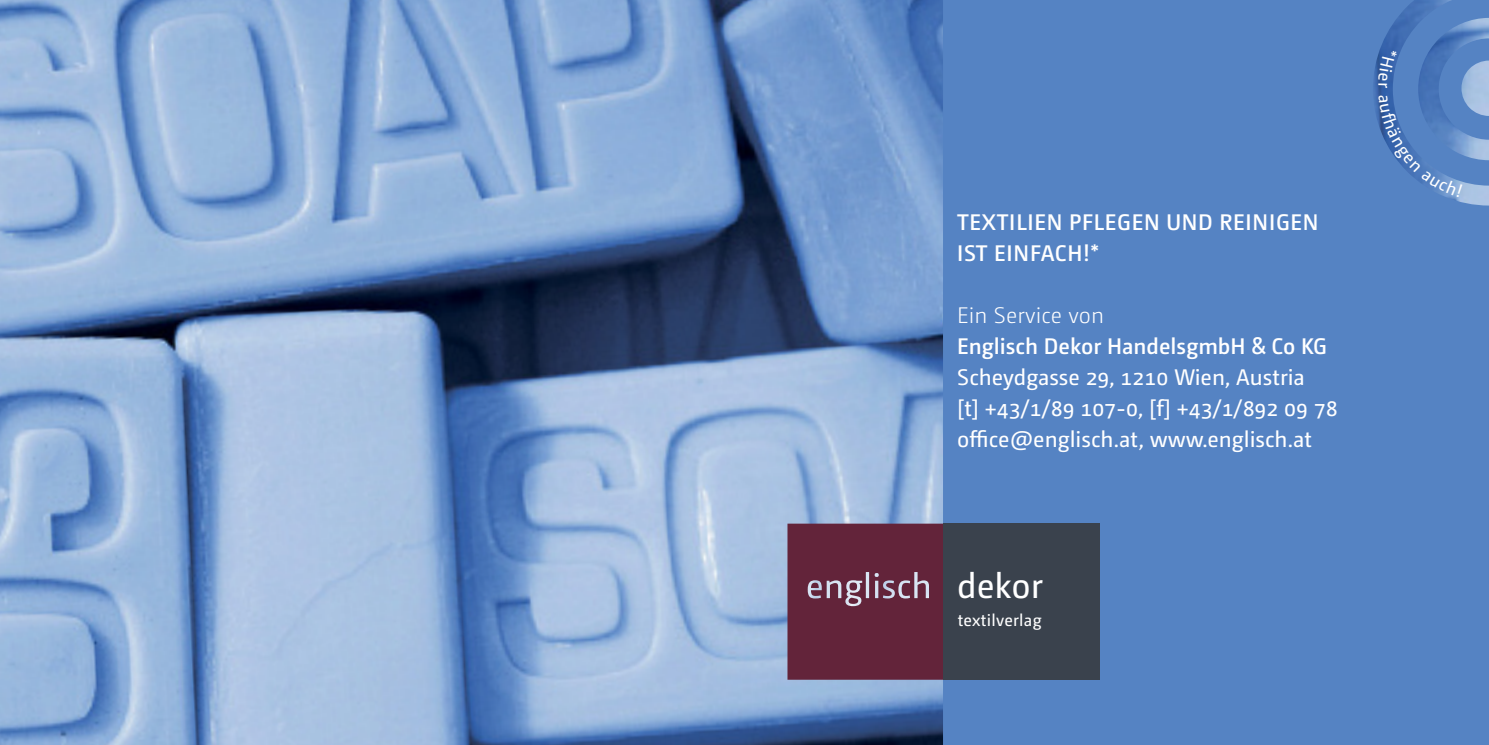
<style>
.page{position:relative;width:1489px;height:745px;background:#fff}
.page>*{position:absolute;margin:0;border:0;box-sizing:border-box;transform-origin:0 0}
.t1{font:35.25px "Camingo Dos";color:#fff}
.t2{font:22.5px/31px "Camingo Dos";color:#fff}
.t3{font:600 22.5px/31px "Camingo Dos";letter-spacing:.03em;color:#fff}
.t4{font:600 22.5px "Camingo Dos";color:#fff}
.t5{font:300 22.5px "Camingo Dos";letter-spacing:.005em;color:#fff}
.t6{font:16.75px "Camingo Dos";letter-spacing:.015em;color:#fff}
</style>
<div class="page">
<img style="left:0;top:0;width:943px;height:744px">
<div style="left:943px;top:0;width:545px;height:744px;background:#5583c3"></div>
<svg style="left:787px;top:523px;width:156px;height:156px;background:#682e44"></svg>
<div style="left:943px;top:523px;width:156px;height:156px;background:#3a424d"></div>
<svg style="left:1378px;top:51px;width:19px;height:37px"></svg>
<svg style="left:1378px;top:94px;width:84px;height:103px;background:#517ebe"></svg>
<p class="t3" style="left:957px;top:208px;width:363px">TEXTILIEN PFLEGEN UND REINIGEN<br>IST EINFACH!*</p>
<p class="t5" style="left:957px;top:306px;width:148px">Ein Service von</p>
<p class="t4" style="left:957px;top:337px;width:371px">Englisch Dekor HandelsgmbH &amp; Co KG</p>
<p class="t2" style="left:957px;top:363px;width:382px">Scheydgasse 29, 1210 Wien, Austria<br>[t] +43/1/89 107-0, [f] +43/1/892 09 78 office@englisch.at, www.englisch.at</p>
<h1 class="t1" style="left:957px;top:571px;width:87px">dekor</h1>
<p class="t6" style="left:957px;top:613px;width:85px">textilverlag</p>
</div>
